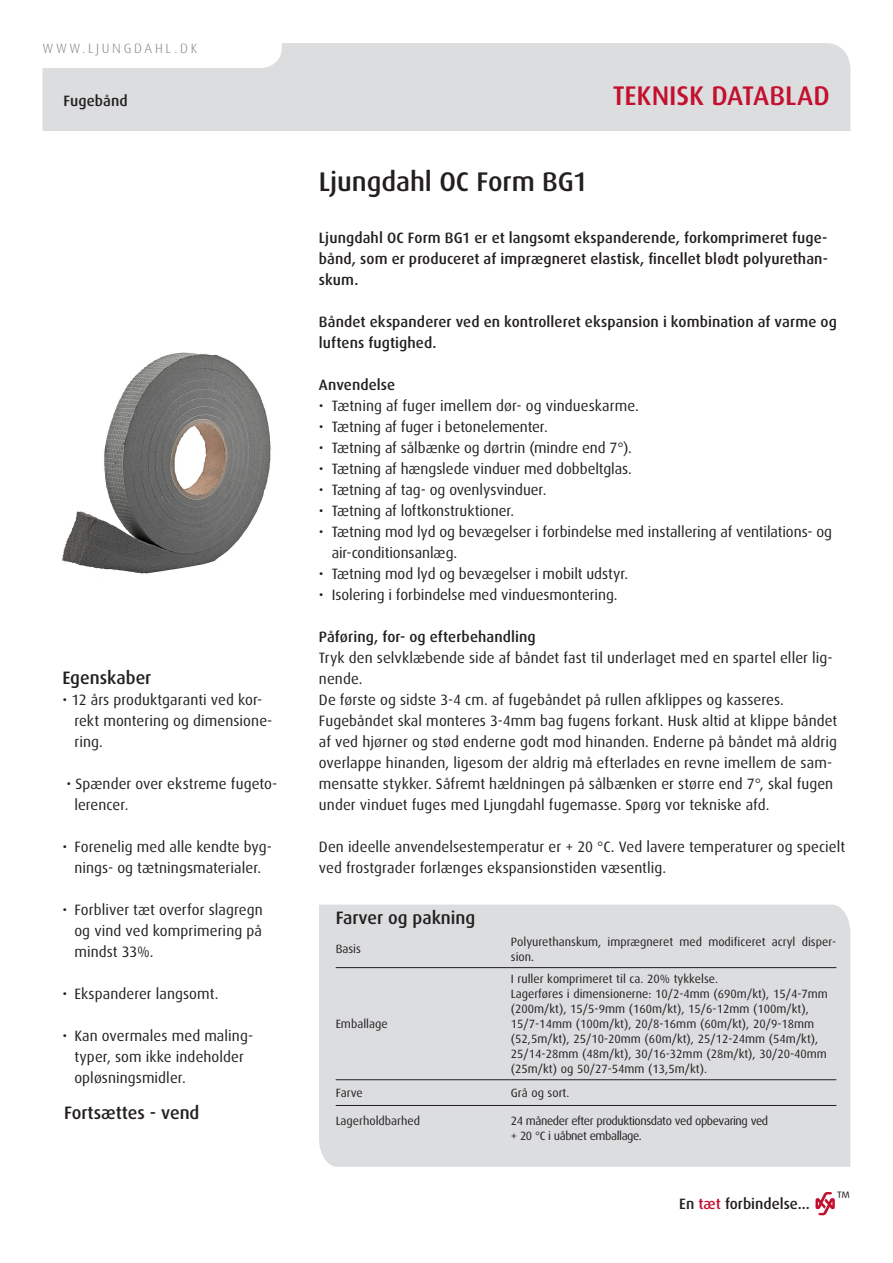
<style>
.page{position:relative;width:893px;height:1263px;background:#fff}
.page>*{position:absolute;margin:0;border:0;box-sizing:border-box;transform-origin:0 0}
.t1{font:500 27px "Dax Pro";letter-spacing:-.005em;color:#231f20}
.t2{font:500 27px "Dax Pro";letter-spacing:-.005em;color:#c3102e}
.t3{font:500 18px "Dax Pro";color:#231f20}
.t4{font:18px "Dax Pro";color:#231f20}
.t5{font:15px/21px "Dax Pro";letter-spacing:.005em;color:#231f20}
.t6{font:500 15px/21px "Dax Pro";letter-spacing:.005em;color:#231f20;text-align:justify}
.t7{font:300 13.5px "Dax Pro";letter-spacing:.2em;color:#808285}
.Tabel_tekst_1{font:12px/15px "Dax Pro";color:#231f20}
.Tabel_tekst_1-2{font:12px "Dax Pro";letter-spacing:-.035em;color:#231f20}
.s1{color:#c3102f}
</style>
<div class="page">
<div style="left:43px;top:43px;width:807px;height:158px;background:#dcdddf;border-radius:26px"></div>
<div style="left:35px;top:132px;width:827px;height:381px;background:#fff"></div>
<div style="left:43px;top:43px;width:239px;height:25px;background:#fff"></div>
<div style="left:319px;top:905px;width:531px;height:262px;background:#dcdddf"></div>
<hr style="left:336px;top:967px;width:175px;height:1px;background:#231f20">
<hr style="left:511px;top:967px;width:325px;height:1px;background:#231f20">
<hr style="left:336px;top:1079px;width:175px;height:1px;background:#231f20">
<hr style="left:511px;top:1079px;width:325px;height:1px;background:#231f20">
<hr style="left:336px;top:1105px;width:175px;height:1px;background:#231f20">
<hr style="left:511px;top:1105px;width:325px;height:1px;background:#231f20">
<svg style="left:815px;top:1192px;width:20px;height:23px"></svg>
<img style="left:62px;top:352px;width:209px;height:222px">
<p class="t7" style="left:43px;top:40px;width:156px">WWW.LJUNGDAHL.DK</p>
<p class="t6" style="left:64px;top:90px;width:66px">Fugebånd</p>
<p class="t2" style="left:613px;top:79px;width:219px">TEKNISK DATABLAD</p>
<p class="t3" style="left:62px;top:666px;width:91px">Egenskaber</p>
<p class="t5" style="left:74px;top:689px;width:200px;text-indent:-12px">• 12 års produktgaranti ved kor&shy;rekt montering og dimensione&shy;ring.</p>
<p class="t5" style="left:74px;top:773px;width:204px;text-indent:-8px">• Spænder over ekstreme fugeto&shy;lerencer.</p>
<p class="t5" style="left:62px;top:836px;width:211px;text-align:center">• Forenelig med alle kendte byg&shy;nings- og tætningsmaterialer.</p>
<p class="t5" style="left:74px;top:899px;width:190px;text-align:justify;text-indent:-12px">• Forbliver tæt overfor slagregn og vind ved komprimering på mindst 33%.</p>
<p class="t5" style="left:62px;top:983px;width:158px">• Ekspanderer langsomt.</p>
<p class="t5" style="left:74px;top:1025px;width:180px;text-indent:-12px">• Kan overmales med maling&shy;typer, som ikke indeholder opløsningsmidler.</p>
<p class="t3" style="left:64px;top:1101px;width:137px">Fortsættes - vend</p>
<p class="t1" style="left:319px;top:164px;width:270px">Ljungdahl OC Form BG1</p>
<p class="t6" style="left:319px;top:227px;width:511px">Ljungdahl OC Form BG1 er et langsomt ekspanderende, forkomprimeret fuge&shy;bånd, som er produceret af imprægneret elastisk, fincellet blødt polyurethan&shy;skum.</p>
<p class="t6" style="left:319px;top:311px;width:519px">Båndet ekspanderer ved en kontrolleret ekspansion i kombination af varme og luftens fugtighed.</p>
<p class="t6" style="left:319px;top:374px;width:78px">Anvendelse</p>
<p class="t5" style="left:319px;top:395px;width:321px">• Tætning af fuger imellem dør- og vindueskarme.</p>
<p class="t5" style="left:319px;top:416px;width:230px">• Tætning af fuger i betonelementer.</p>
<p class="t5" style="left:319px;top:437px;width:314px">• Tætning af sålbænke og dørtrin (mindre end 7°).</p>
<p class="t5" style="left:319px;top:458px;width:314px">• Tætning af hængslede vinduer med dobbeltglas.</p>
<p class="t5" style="left:319px;top:479px;width:229px">• Tætning af tag- og ovenlysvinduer.</p>
<p class="t5" style="left:319px;top:500px;width:197px">• Tætning af loftkonstruktioner.</p>
<p class="t5" style="left:332px;top:521px;width:502px;text-indent:-13px">• Tætning mod lyd og bevægelser i forbindelse med installering af ventilations- og air-conditionsanlæg.</p>
<p class="t5" style="left:319px;top:563px;width:311px">• Tætning mod lyd og bevægelser i mobilt udstyr.</p>
<p class="t5" style="left:319px;top:584px;width:300px">• Isolering i forbindelse med vinduesmontering.</p>
<p class="t6" style="left:319px;top:626px;width:218px">Påføring, for- og efterbehandling</p>
<p class="t5" style="left:319px;top:647px;width:515px">Tryk den selvklæbende side af båndet fast til underlaget med en spartel eller lig&shy;nende.</p>
<p class="t5" style="left:319px;top:689px;width:466px">De første og sidste 3-4 cm. af fugebåndet på rullen afklippes og kasseres.</p>
<p class="t5" style="left:319px;top:710px;width:520px">Fugebåndet skal monteres 3-4mm bag fugens forkant. Husk altid at klippe båndet af ved hjørner og stød enderne godt mod hinanden. Enderne på båndet må aldrig overlappe hinanden, ligesom der aldrig må efterlades en revne imellem de sam&shy;mensatte stykker. Såfremt hældningen på sålbænken er større end 7°, skal fugen under vinduet fuges med Ljungdahl fugemasse. Spørg vor tekniske afd.</p>
<p class="t5" style="left:319px;top:836px;width:528px">Den ideelle anvendelsestemperatur er + 20 °C. Ved lavere temperaturer og specielt ved frostgrader forlænges ekspansionstiden væsentlig.</p>
<p class="t3" style="left:336px;top:906px;width:141px">Farver og pakning</p>
<p class="Tabel_tekst_1" style="left:336px;top:941px;width:27px">Basis</p>
<p class="Tabel_tekst_1" style="left:511px;top:934px;width:327px">Polyurethanskum, imprægneret med modificeret acryl disper&shy;sion.</p>
<p class="Tabel_tekst_1" style="left:336px;top:1016px;width:54px">Emballage</p>
<p class="Tabel_tekst_1" style="left:511px;top:971px;width:209px">I ruller komprimeret til ca. 20% tykkelse.</p>
<p class="Tabel_tekst_1" style="left:511px;top:986px;width:319px">Lagerføres i dimensionerne: 10/2-4mm (690m/kt), 15/4-7mm (200m/kt), 15/5-9mm (160m/kt), 15/6-12mm (100m/kt), 15/7-14mm (100m/kt), 20/8-16mm (60m/kt), 20/9-18mm (52,5m/kt), 25/10-20mm (60m/kt), 25/12-24mm (54m/kt), 25/14-28mm (48m/kt), 30/16-32mm (28m/kt), 30/20-40mm (25m/kt) og 50/27-54mm (13,5m/kt).</p>
<p class="Tabel_tekst_1" style="left:336px;top:1085px;width:29px">Farve</p>
<p class="Tabel_tekst_1" style="left:511px;top:1085px;width:60px">Grå og sort.</p>
<p class="Tabel_tekst_1" style="left:336px;top:1113px;width:86px">Lagerholdbarhed</p>
<p class="Tabel_tekst_1-2" style="left:511px;top:1113px;width:259px">24 måneder efter produktionsdato ved opbevaring ved</p>
<p class="Tabel_tekst_1-2" style="left:511px;top:1128px;width:133px">+ 20 °C i uåbnet emballage.</p>
<p class="t6" style="left:679px;top:1193px;width:132px">En <span class="s1">tæt</span> forbindelse...</p>
<p class="t4" style="left:837px;top:1187px;width:16px">™</p>
</div>
